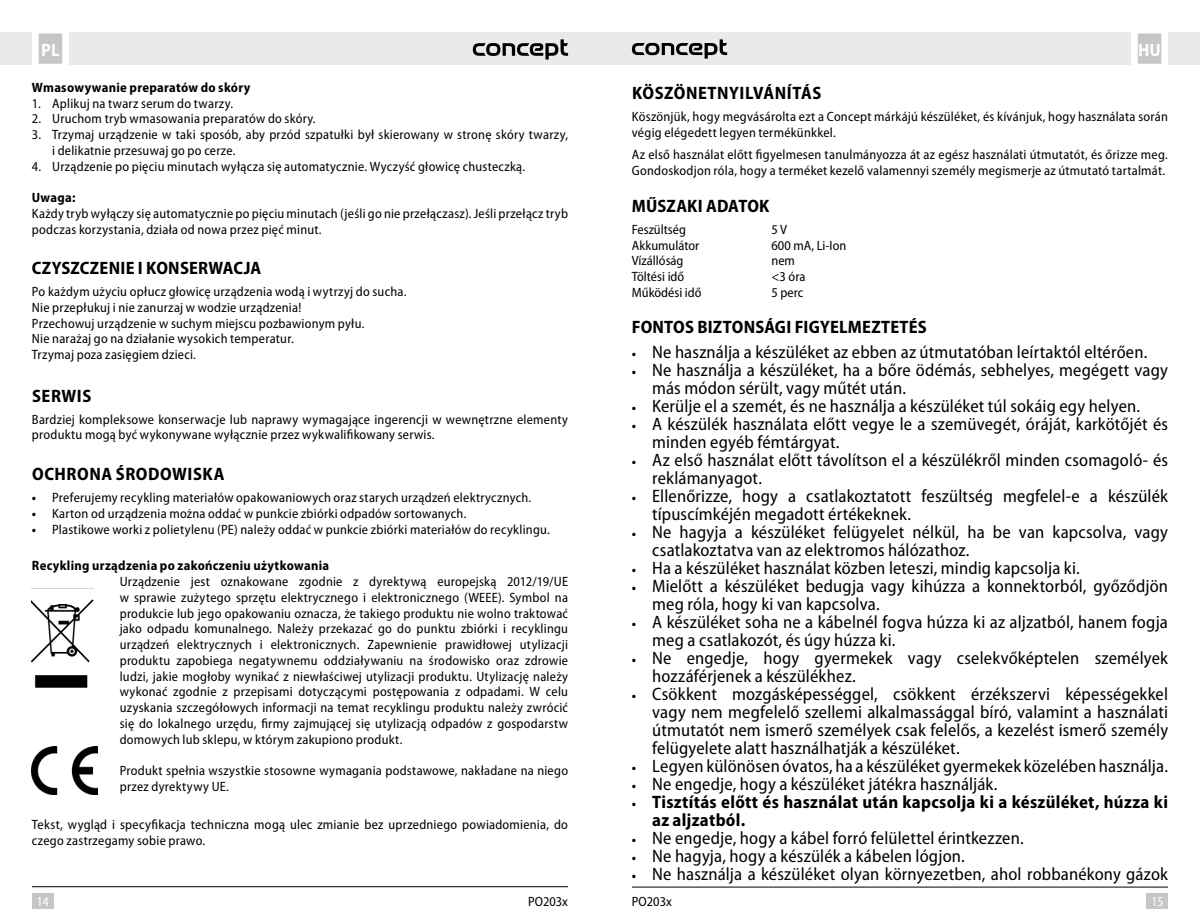
<style>
.page{position:relative;width:1200px;height:919px;background:#fff}
.page>*{position:absolute;margin:0;border:0;box-sizing:border-box;transform-origin:0 0}
.t1{font:semi-condensed 18px/18px "Myriad Pro";letter-spacing:.01em;color:#000}
.Nadpis_odsazení_1_mm{font:700 semi-condensed 18px/18px "Myriad Pro";letter-spacing:.015em;color:#000}
.Nadpis_1{font:700 semi-condensed 18px "Myriad Pro";letter-spacing:.01em;color:#000}
.t2{font:700 semi-condensed 18px "Myriad Pro";color:#fff}
.Text{font:semi-condensed 13.5px/15.8px "Myriad Pro";letter-spacing:.02em;color:#000}
.Odrážky-moje_norm{font:semi-condensed 13.5px "Myriad Pro";letter-spacing:.02em;color:#000}
.Odrážky_čísla_pokrač{font:semi-condensed 13.5px/15.8px "Myriad Pro";letter-spacing:.02em;color:#000}
.Odrážky-moje_bold{font:semi-condensed 13.5px "Myriad Pro";color:#000}
.Text-2{font:700 semi-condensed 13.5px "Myriad Pro";letter-spacing:.025em;color:#000}
.Odrážky_čísla_pokrač-2{font:700 semi-condensed 13.5px "Myriad Pro";letter-spacing:.02em;color:#000}
.t3{font:semi-condensed 13.5px "Myriad Pro";color:#fff}
.s1{font-weight:700}
.s2{font-weight:700;font-size:13.5px}
.s3{font-size:13.5px}
</style>
<div class="page">
<div style="left:600px;top:32px;width:599px;height:32px;background:#eaeaea"></div>
<div style="left:1146px;top:892px;width:21px;height:16px;background:#c6c6c6"></div>
<svg style="left:1127px;top:32px;width:44px;height:33px"></svg>
<hr style="left:631px;top:886px;width:536px;height:1px;background:#000">
<svg style="left:631px;top:39px;width:96px;height:20px"></svg>
<div style="left:0;top:32px;width:600px;height:32px;background:#eaeaea"></div>
<div style="left:32px;top:892px;width:21px;height:16px;background:#c6c6c6"></div>
<svg style="left:29px;top:32px;width:43px;height:33px"></svg>
<hr style="left:32px;top:886px;width:536px;height:1px;background:#000">
<svg style="left:472px;top:39px;width:96px;height:20px"></svg>
<img style="left:32px;top:588px;width:62px;height:100px">
<img style="left:32px;top:746px;width:65px;height:48px">
<h1 class="t2" style="left:41px;top:40px;width:20px">PL</h1>
<p class="Odrážky_čísla_pokrač-2" style="left:32px;top:80px;width:220px">Wmasowywanie preparatów do skóry</p>
<p class="Text" style="left:32px;top:96px;width:203px">1. Aplikuj na twarz serum do twarzy.</p>
<p class="Text" style="left:32px;top:111px;width:285px">2. Uruchom tryb wmasowania preparatów do skóry.</p>
<p class="Text" style="left:52px;top:127px;width:517px;text-indent:-20px">3. Trzymaj urządzenie w taki sposób, aby przód szpatułki był skierowany w stronę skóry twarzy, i delikatnie przesuwaj go po cerze.</p>
<p class="Text" style="left:32px;top:159px;width:494px">4. Urządzenie po pięciu minutach wyłącza się automatycznie. Wyczyść głowicę chusteczką.</p>
<p class="Odrážky_čísla_pokrač-2" style="left:32px;top:190px;width:45px">Uwaga:</p>
<p class="Odrážky_čísla_pokrač" style="left:32px;top:206px;width:537px">Każdy tryb wyłączy się automatycznie po pięciu minutach (jeśli go nie przełączasz). Jeśli przełącz tryb podczas korzystania, działa od nowa przez pięć minut.</p>
<p class="Nadpis_1" style="left:32px;top:258px;width:231px">CZYSZCZENIE I KONSERWACJA</p>
<p class="Odrážky-moje_norm" style="left:32px;top:284px;width:376px">Po każdym użyciu opłucz głowicę urządzenia wodą i wytrzyj do sucha.</p>
<p class="Odrážky-moje_norm" style="left:32px;top:300px;width:271px">Nie przepłukuj i nie zanurzaj w wodzie urządzenia!</p>
<p class="Odrážky-moje_norm" style="left:32px;top:316px;width:334px">Przechowuj urządzenie w suchym miejscu pozbawionym pyłu.</p>
<p class="Odrážky-moje_norm" style="left:32px;top:331px;width:263px">Nie narażaj go na działanie wysokich temperatur.</p>
<p class="Odrážky-moje_norm" style="left:32px;top:347px;width:165px">Trzymaj poza zasięgiem dzieci.</p>
<p class="Nadpis_odsazení_1_mm" style="left:32px;top:387px;width:61px">SERWIS</p>
<p class="Text" style="left:32px;top:411px;width:537px">Bardziej kompleksowe konserwacje lub naprawy wymagające ingerencji w wewnętrzne elementy produktu mogą być wykonywane wyłącznie przez wykwalifi kowany serwis.</p>
<p class="Nadpis_odsazení_1_mm" style="left:32px;top:465px;width:194px">OCHRONA ŚRODOWISKA</p>
<p class="Text" style="left:32px;top:490px;width:500px"><span class="s1">•</span> Preferujemy recykling materiałów opakowaniowych oraz starych urządzeń elektrycznych.</p>
<p class="Text" style="left:32px;top:505px;width:436px"><span class="s1">•</span> Karton od urządzenia można oddać w punkcie zbiórki odpadów sortowanych.</p>
<p class="Text" style="left:32px;top:521px;width:519px"><span class="s1">•</span> Plastikowe worki z polietylenu (PE) należy oddać w punkcie zbiórki materiałów do recyklingu.</p>
<p class="Text-2" style="left:32px;top:558px;width:299px">Recykling urządzenia po zakończeniu użytkowania</p>
<p class="Text" style="left:120px;top:574px;width:450px;text-align:justify">Urządzenie jest oznakowane zgodnie z dyrektywą europejską 2012/19/UE w sprawie zużytego sprzętu elektrycznego i elektronicznego (WEEE). Symbol na produkcie lub jego opakowaniu oznacza, że takiego produktu nie wolno traktować jako odpadu komunalnego. Należy przekazać go do punktu zbiórki i recyklingu urządzeń elektrycznych i elektronicznych. Zapewnienie prawidłowej utylizacji produktu zapobiega negatywnemu oddziaływaniu na środowisko oraz zdrowie ludzi, jakie mogłoby wynikać z niewłaściwej utylizacji produktu. Utylizację należy wykonać zgodnie z przepisami dotyczącymi postępowania z odpadami. W celu uzyskania szczegółowych informacji na temat recyklingu produktu należy zwrócić się do lokalnego urzędu, fi rmy zajmującej się utylizacją odpadów z gospodarstw domowych lub sklepu, w którym zakupiono produkt.</p>
<p class="Text" style="left:120px;top:763px;width:449px">Produkt spełnia wszystkie stosowne wymagania podstawowe, nakładane na niego przez dyrektywy UE.</p>
<p class="Text" style="left:32px;top:816px;width:537px">Tekst, wygląd i specyfi kacja techniczna mogą ulec zmianie bez uprzedniego powiadomienia, do czego zastrzegamy sobie prawo.</p>
<p class="t3" style="left:36px;top:893px;width:14px">14</p>
<p class="Text" style="left:528px;top:893px;width:41px">PO203x</p>
<h1 class="t2" style="left:1137px;top:40px;width:24px">HU</h1>
<p class="Nadpis_odsazení_1_mm" style="left:632px;top:84px;width:191px">KÖSZÖNETNYILVÁNÍTÁS</p>
<p class="Text" style="left:631px;top:109px;width:537px">Köszönjük, hogy megvásárolta ezt a Concept márkájú készüléket, és kívánjuk, hogy használata során végig elégedett legyen termékünkkel.</p>
<p class="Text" style="left:631px;top:147px;width:537px">Az első használat előtt figyelmesen tanulmányozza át az egész használati útmutatót, és őrizze meg.<br>Gondoskodjon róla, hogy a terméket kezelő valamennyi személy megismerje az útmutató tartalmát.</p>
<p class="Nadpis_odsazení_1_mm" style="left:631px;top:197px;width:139px">MŰSZAKI ADATOK</p>
<p class="Odrážky-moje_bold" style="left:631px;top:222px;width:56px">Feszültség</p>
<p class="Odrážky-moje_bold" style="left:771px;top:222px;width:17px">5 V</p>
<p class="Odrážky-moje_bold" style="left:631px;top:238px;width:69px">Akkumulátor</p>
<p class="Odrážky-moje_bold" style="left:771px;top:238px;width:76px">600 mA, Li-Ion</p>
<p class="Odrážky-moje_bold" style="left:631px;top:253px;width:53px">Vízállóság</p>
<p class="Odrážky-moje_bold" style="left:771px;top:253px;width:25px">nem</p>
<p class="Odrážky-moje_bold" style="left:631px;top:269px;width:54px">Töltési idő</p>
<p class="Odrážky-moje_bold" style="left:771px;top:269px;width:35px">&lt;3 óra</p>
<p class="Odrážky-moje_bold" style="left:631px;top:285px;width:71px">Működési idő</p>
<p class="Odrážky-moje_bold" style="left:771px;top:285px;width:33px">5 perc</p>
<p class="Nadpis_odsazení_1_mm" style="left:631px;top:318px;width:296px">FONTOS BIZTONSÁGI FIGYELMEZTETÉS</p>
<p class="t1" style="left:631px;top:343px;width:517px"><span class="s2">•</span> Ne használja a készüléket az ebben az útmutatóban leírtaktól eltérően.</p>
<p class="t1" style="left:652px;top:361px;width:517px;text-indent:-20px"><span class="s2">•</span> Ne használja a készüléket, ha a bőre ödémás, sebhelyes, megégett vagy más módon sérült, vagy műtét után.</p>
<p class="t1" style="left:631px;top:397px;width:509px"><span class="s2">•</span> Kerülje el a szemét, és ne használja a készüléket túl sokáig egy helyen.</p>
<p class="t1" style="left:652px;top:415px;width:517px;text-indent:-20px"><span class="s2">•</span> A készülék használata előtt vegye le a szemüvegét, óráját, karkötőjét és minden egyéb fémtárgyat.</p>
<p class="t1" style="left:652px;top:451px;width:517px;text-indent:-20px"><span class="s2">•</span> Az első használat előtt távolítson el a készülékről minden csomagoló- és reklámanyagot.</p>
<p class="t1" style="left:652px;top:487px;width:517px;text-indent:-20px"><span class="s2">•</span> Ellenőrizze, hogy a csatlakoztatott feszültség megfelel-e a készülék típuscímkéjén megadott értékeknek.</p>
<p class="t1" style="left:652px;top:523px;width:517px;text-indent:-20px"><span class="s2">•</span> Ne hagyja a készüléket felügyelet nélkül, ha be van kapcsolva, vagy csatlakoztatva van az elektromos hálózathoz.</p>
<p class="t1" style="left:631px;top:559px;width:449px"><span class="s2">•</span> Ha a készüléket használat közben leteszi, mindig kapcsolja ki.</p>
<p class="t1" style="left:652px;top:577px;width:517px;text-indent:-20px"><span class="s2">•</span> Mielőtt a készüléket bedugja vagy kihúzza a konnektorból, győződjön meg róla, hogy ki van kapcsolva.</p>
<p class="t1" style="left:652px;top:613px;width:517px;text-indent:-20px"><span class="s2">•</span> A készüléket soha ne a kábelnél fogva húzza ki az aljzatból, hanem fogja meg a csatlakozót, és úgy húzza ki.</p>
<p class="t1" style="left:652px;top:649px;width:517px;text-indent:-20px"><span class="s2">•</span> Ne engedje, hogy gyermekek vagy cselekvőképtelen személyek hozzáférjenek a készülékhez.</p>
<p class="t1" style="left:652px;top:685px;width:517px;text-align:justify;text-indent:-20px"><span class="s2">•</span> Csökkent mozgásképességgel, csökkent érzékszervi képességekkel vagy nem megfelelő szellemi alkalmassággal bíró, valamint a használati útmutatót nem ismerő személyek csak felelős, a kezelést ismerő személy felügyelete alatt használhatják a készüléket.</p>
<p class="t1" style="left:631px;top:757px;width:537px"><span class="s2">•</span> Legyen különösen óvatos, ha a készüléket gyermekek közelében használja.</p>
<p class="t1" style="left:631px;top:775px;width:367px"><span class="s2">•</span> Ne engedje, hogy a készüléket játékra használják.</p>
<p class="Nadpis_odsazení_1_mm" style="left:652px;top:793px;width:517px;text-indent:-20px"><span class="s3">•</span> Tisztítás előtt és használat után kapcsolja ki a készüléket, húzza ki az aljzatból.</p>
<p class="t1" style="left:631px;top:829px;width:393px"><span class="s2">•</span> Ne engedje, hogy a kábel forró felülettel érintkezzen.</p>
<p class="t1" style="left:631px;top:847px;width:334px"><span class="s2">•</span> Ne hagyja, hogy a készülék a kábelen lógjon.</p>
<p class="t1" style="left:631px;top:865px;width:537px"><span class="s2">•</span> Ne használja a készüléket olyan környezetben, ahol robbanékony gázok</p>
<p class="Text" style="left:631px;top:893px;width:41px">PO203x</p>
<p class="t3" style="left:1150px;top:893px;width:14px">15</p>
</div>
